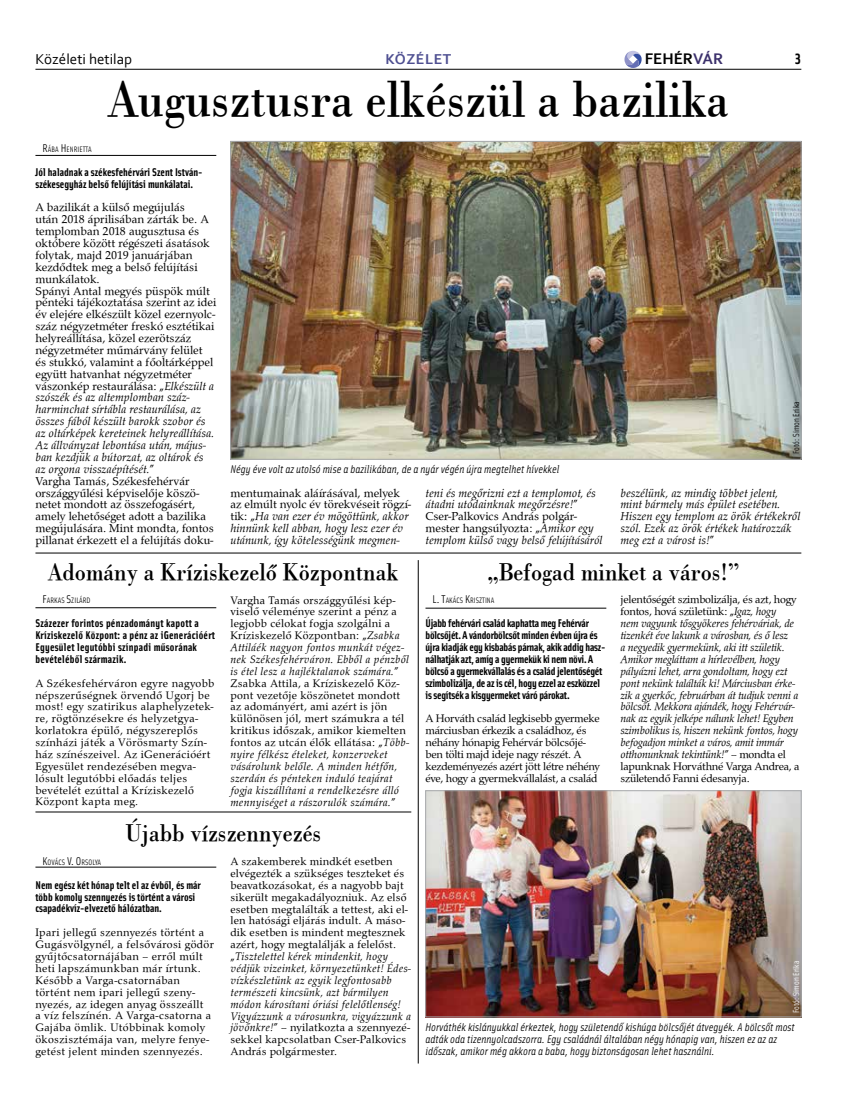
<style>
.page{position:relative;width:851px;height:1099px;background:#fff}
.page>*{position:absolute;margin:0;border:0;box-sizing:border-box;transform-origin:0 0}
.t1{font:52.5px "Bodoni PFL";color:#000;scale:.9 1}
.t2{font:25px "Bodoni PFL";color:#000;scale:.9 1}
.t3{font:700 16.12px "Corbel";color:#000}
.t4{font:15px "Corbel";color:#000}
.t5{font:700 15px "Corbel";letter-spacing:.04em;color:#4e4f91}
.t6{font:700 15px "Solex";color:#000}
.t7{font:11.88px/11.9px "Palladius";color:#000}
.t8{font:italic 11.88px/11.9px "Palladius";color:#000}
.t9{font:11.25px/11.9px "Palladius";letter-spacing:.02em;color:#000}
.t10{font:italic 11.25px/11.9px "Palladius";letter-spacing:-.02em;color:#000}
.t11{font:italic 11.25px/11.9px "Solex";color:#000}
.t12{font:700 11.25px/11.9px "Solex";letter-spacing:-.02em;color:#000}
.t13{font:11.25px/11.9px "Palladius";letter-spacing:-.02em;color:#000}
.t14{font:700 11.25px/11.9px "Solex";color:#000}
.t15{font:700 11.25px/11.9px "Solex";letter-spacing:.02em;color:#000}
.t16{font:8.75px "Solex";color:#000}
.t17{font:8.75px "Solex";color:#fff}
.t18{font:7.88px "Solex";color:#000}
.s1{color:#3c316c}
.s2{font-size:11.25px}
.s3{font-style:italic}
.s4{font-style:normal}
</style>
<div class="page">
<hr style="left:35px;top:69px;width:766px;height:1px;background:#000">
<svg style="left:624px;top:51px;width:17px;height:18px"></svg>
<hr style="left:35px;top:607px;width:181px;height:1px;background:#000">
<hr style="left:35px;top:866px;width:181px;height:1px;background:#000">
<img style="left:232px;top:143px;width:567px;height:314px">
<hr style="left:35px;top:553px;width:766px;height:1px;background:#000">
<hr style="left:35px;top:155px;width:181px;height:1px;background:#000">
<hr style="left:425px;top:608px;width:181px;height:1px;background:#000">
<img style="left:427px;top:792px;width:372px;height:223px">
<div style="left:425px;top:790px;width:376px;height:227px;border:1px solid #a7a9ac"></div>
<hr style="left:35px;top:811px;width:376px;height:1px;background:#000">
<hr style="left:418px;top:560px;width:1px;height:503px;background:#000">
<h3 class="t4" style="left:35px;top:49px;width:98px">Közéleti hetilap</h3>
<h3 class="t5" style="left:385px;top:49px;width:67px">Közélet</h3>
<h3 class="t3" style="left:644px;top:48px;width:80px">FEHÉR<span class="s1">VÁR</span></h3>
<h3 class="t6" style="left:794px;top:49px;width:8px">3</h3>
<h1 class="t1" style="left:107px;top:63px;width:692px">Augusztusra elkészül a bazilika</h1>
<p class="t18" style="left:43px;top:144px;width:51px"><span class="s2">R</span>ÁBA <span class="s2">H</span>ENRIETTA</p>
<p class="t14" style="left:35px;top:165px;width:169px">Jól haladnak a székesfehérvári Szent István&shy;székesegyház belső felújítási munkálatai.</p>
<p class="t7" style="left:35px;top:201px;width:182px">A bazilikát a külső megújulás<br>után 2018 áprilisában zárták be. A templomban 2018 augusztusa és októbere között régészeti ásatások folytak, majd 2019 januárjában kezdődtek meg a belső felújítási munkálatok.<br>Spányi Antal megyés püspök múlt pénteki tájékoztatása szerint az idei év elejére elkészült közel ezernyolc&shy;száz négyzetméter freskó esztétikai helyreállítása, közel ezerötszáz négyzetméter műmárvány felület és stukkó, valamint a főoltárképpel együtt hatvanhat négyzetméter vászonkép restaurálása: „<span class="s3">Elkészült a szószék és az altemplomban száz&shy;harminchat sírtábla restaurálása, az összes fából készült barokk szobor és az oltárképek kereteinek helyreállítása.<br>Az állványzat lebontása után, május&shy;ban kezdjük a bútorzat, az oltárok és az orgona visszaépítését.</span>”<br>Vargha Tamás, Székesfehérvár országgyűlési képviselője köszö&shy;netet mondott az összefogásért, amely lehetőséget adott a bazilika megújulására. Mint mondta, fontos pillanat érkezett el a felújítás doku-</p>
<p class="t11" style="left:230px;top:462px;width:330px">Négy éve volt az utolsó mise a bazilikában, de a nyár végén újra megtelhet hívekkel</p>
<p class="t16" style="left:790px;top:454px;width:54px;rotate:-90deg">Fotó: Simon Erika</p>
<p class="t8" style="left:230px;top:486px;width:182px"><span class="s4">mentumainak aláírásával, melyek az elmúlt nyolc év törekvéseit rögzí&shy;tik: „</span>Ha van ezer év mögöttünk, akkor hinnünk kell abban, hogy lesz ezer év utánunk, így kötelességünk megmen-</p>
<p class="t8" style="left:425px;top:486px;width:178px">teni és megőrizni ezt a templomot, és átadni utódainknak megőrzésre!<span class="s4">” Cser-Palkovics András polgár&shy;mester hangsúlyozta: „</span>Amikor egy templom külső vagy belső felújításáról</p>
<p class="t8" style="left:620px;top:486px;width:181px">beszélünk, az mindig többet jelent, mint bármely más épület esetében.<br>Hiszen egy templom az örök értékekről szól. Ezek az örök értékek határozzák meg ezt a várost is!<span class="s4">”</span></p>
<h2 class="t2" style="left:48px;top:554px;width:391px">Adomány a Kríziskezelő Központnak</h2>
<p class="t18" style="left:43px;top:595px;width:50px"><span class="s2">F</span>ARKAS <span class="s2">S</span>ZILÁRD</p>
<p class="t15" style="left:35px;top:617px;width:181px">Százezer forintos pénzadományt kapott a Kríziskezelő Központ: a pénz az iGenerációért Egyesület legutóbbi színpadi műsorának bevételéből származik.</p>
<p class="t9" style="left:35px;top:677px;width:180px">A Székesfehérváron egyre nagyobb népszerűségnek örvendő Ugorj be most! egy szatirikus alaphelyzetek&shy;re, rögtönzésekre és helyzetgya&shy;korlatokra épülő, négyszereplős színházi játék a Vörösmarty Szín&shy;ház színészeivel. Az iGenerációért<br>Egyesület rendezésében megva&shy;lósult legutóbbi előadás teljes bevételét ezúttal a Kríziskezelő<br>Központ kapta meg.</p>
<p class="t9" style="left:230px;top:594px;width:180px">Vargha Tamás országgyűlési kép&shy;viselő véleménye szerint a pénz a legjobb célokat fogja szolgálni a Kríziskezelő Központban: „<span class="s3">Zsabka Attiláék nagyon fontos munkát végez&shy;nek Székesfehérváron. Ebből a pénzből is étel lesz a hajléktalanok számára.</span>” Zsabka Attila, a Kríziskezelő Köz&shy;pont vezetője köszönetet mondott az adományért, ami azért is jön különösen jól, mert számukra a tél kritikus időszak, amikor kiemelten fontos az utcán élők ellátása: „<span class="s3">Több&shy;nyire félkész ételeket, konzerveket vásárolunk belőle. A minden hétfőn, szerdán és pénteken induló teajárat fogja kiszállítani a rendelkezésre álló mennyiséget a rászorulók számára.</span>”</p>
<h2 class="t2" style="left:125px;top:815px;width:219px">Újabb vízszennyezés</h2>
<p class="t18" style="left:43px;top:857px;width:60px"><span class="s2">K</span>OVÁCS <span class="s2">V. O</span> RSOLYA</p>
<p class="t14" style="left:35px;top:878px;width:167px">Nem egész két hónap telt el az évből, és már több komoly szennyezés is történt a városi csapadékvíz-elvezető hálózatban.</p>
<p class="t9" style="left:35px;top:926px;width:180px">Ipari jellegű szennyezés történt a Gugásvölgynél, a felsővárosi gödör gyűjtőcsatornájában – erről múlt heti lapszámunkban már írtunk.<br>Később a Varga-csatornában történt nem ipari jellegű szen - nyezés, az idegen anyag összeállt<br>a víz felszínén. A Varga-csatorna a Gajába ömlik. Utóbbinak komoly ökoszisztémája van, melyre fenye&shy;getést jelent minden szennyezés.</p>
<p class="t9" style="left:230px;top:855px;width:182px">A szakemberek mindkét esetben elvégezték a szükséges teszteket és beavatkozásokat, és a nagyobb bajt sikerült megakadályozniuk. Az első esetben megtalálták a tettest, aki el&shy;len hatósági eljárás indult. A máso&shy;dik esetben is mindent megtesznek azért, hogy megtalálják a felelőst. „<span class="s3">Tisztelettel kérek mindenkit, hogy védjük vizeinket, környezetünket! Édes&shy;vízkészletünk az egyik legfontosabb természeti kincsünk, azt bármilyen módon károsítani óriási felelőtlenség!<br>Vigyázzunk a városunkra, vigyázzunk a jövőnkre!</span>” – nyilatkozta a szennyezé&shy;sekkel kapcsolatban Cser-Palkovics András polgármester.</p>
<h2 class="t2" style="left:487px;top:554px;width:281px">„Befogad minket a város!”</h2>
<p class="t18" style="left:432px;top:595px;width:63px"><span class="s2">L. T</span>AKÁCS <span class="s2">K</span>RISZTINA</p>
<p class="t12" style="left:425px;top:617px;width:181px">Újabb fehérvári család kaphatta meg Fehérvár bölcsőjét. A vándorbölcsőt minden évben újra és újra kiadják egy kisbabás párnak, akik addig hasz&shy;nálhatják azt, amíg a gyermekük ki nem növi. A bölcső a gyermekvállalás és a család jelentőségét szimbolizálja, de az is cél, hogy ezzel az eszközzel is segítsék a kisgyermeket váró párokat.</p>
<p class="t13" style="left:425px;top:712px;width:176px">A Horváth család legkisebb gyermeke márciusban érkezik a családhoz, és néhány hónapig Fehérvár bölcsőjé&shy;ben tölti majd ideje nagy részét. A kezdeményezés azért jött létre néhény éve, hogy a gyermekvállalást, a család</p>
<p class="t10" style="left:620px;top:594px;width:180px"><span class="s4">jelentőségét szimbolizálja, és azt, hogy fontos, hová születünk: „</span>Igaz, hogy<br>nem vagyunk tősgyökeres fehérváriak, de tizenkét éve lakunk a városban, és ő lesz<br>a negyedik gyermekünk, aki itt születik.<br>Amikor megláttam a hírlevélben, hogy pályázni lehet, arra gondoltam, hogy ezt pont nekünk találták ki! Márciusban érke&shy;zik a gyerkőc, februárban át tudjuk venni a bölcsőt. Mekkora ajándék, hogy Fehérvár&shy;nak az egyik jelképe nálunk lehet! Egyben szimbolikus is, hiszen nekünk fontos, hogy befogadjon minket a város, amit immár otthonunknak tekintünk!<span class="s4">” – mondta el lapunknak Horváthné Varga Andrea, a születendő Fanni édesanyja.</span></p>
<p class="t17" style="left:790px;top:1013px;width:54px;rotate:-90deg">Fotó: Simon Erika</p>
<p class="t11" style="left:425px;top:1020px;width:371px">Horváthék kislányukkal érkeztek, hogy születendő kishúga bölcsőjét átvegyék. A bölcsőt most adták oda tizennyolcadszorra. Egy családnál általában négy hónapig van, hiszen ez az az időszak, amikor még akkora a baba, hogy biztonságosan lehet használni.</p>
</div>
